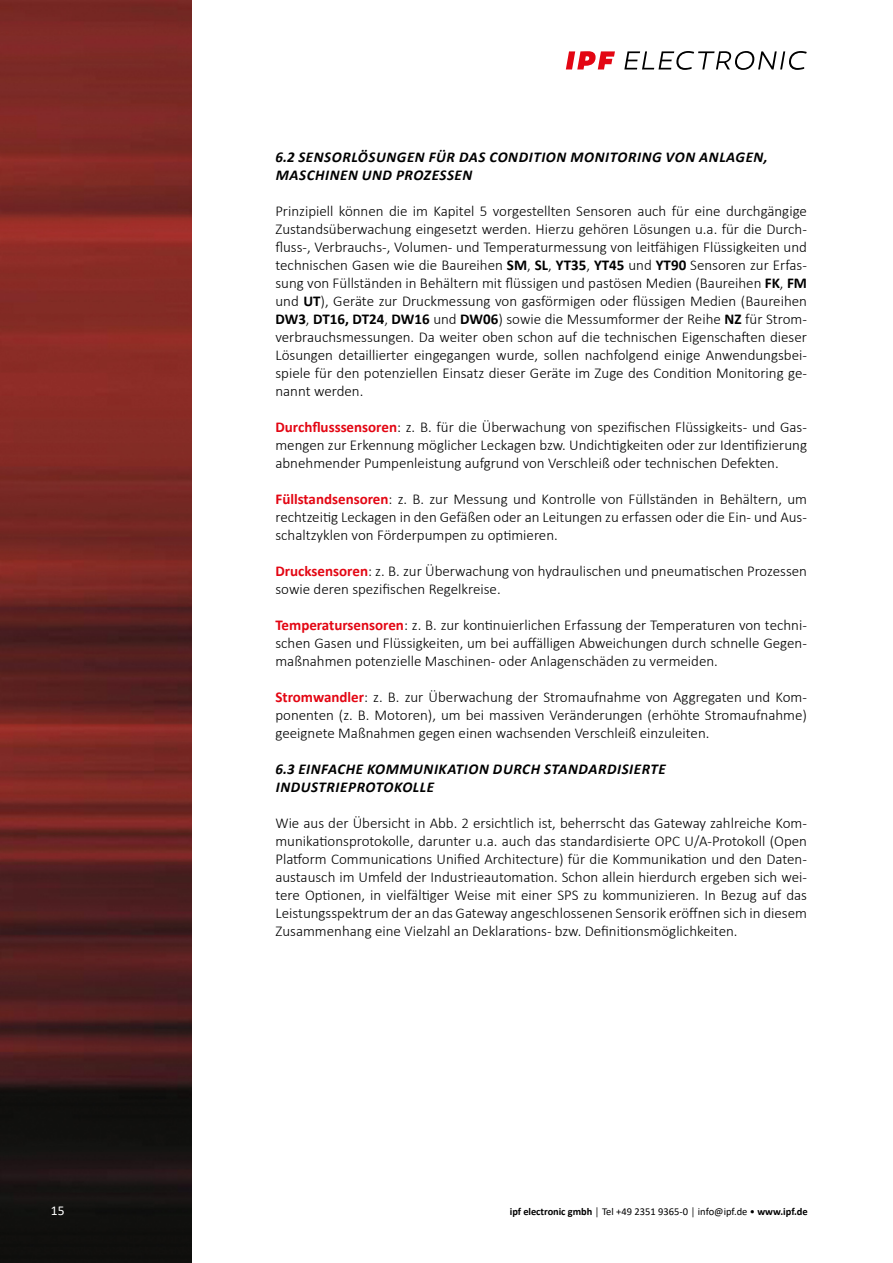
<style>
.page{position:relative;width:893px;height:1263px;background:#fff}
.page>*{position:absolute;margin:0;border:0;box-sizing:border-box;transform-origin:0 0}
.t1{font:300 15px/18px "Calibri";color:#000;text-align:justify}
.t2{font:italic 700 15px/18px "Calibri";letter-spacing:.04em;color:#000}
.t3{font:13.5px "Calibri";color:#fff}
.t4{font:10.5px "Calibri";color:#000}
.s1{font-weight:700}
.s2{font-weight:700;color:#e30613}
</style>
<div class="page">
<img style="left:0;top:0;width:191px;height:1263px">
<svg style="left:624px;top:51px;width:183px;height:19px"></svg>
<svg style="left:566px;top:51px;width:49px;height:18px"></svg>
<p class="t2" style="left:275px;top:148px;width:494px">6.2 SENSORLÖSUNGEN FÜR DAS CONDITION MONITORING VON ANLAGEN,<br>MASCHINEN UND PROZESSEN</p>
<p class="t1" style="left:275px;top:202px;width:533px">Prinzipiell können die im Kapitel 5 vorgestellten Sensoren auch für eine durchgängige Zustandsüberwachung eingesetzt werden. Hierzu gehören Lösungen u.a. für die Durch&shy;fluss-, Verbrauchs-, Volumen- und Temperaturmessung von leitfähigen Flüssigkeiten und technischen Gasen wie die Baureihen <span class="s1">SM</span>, <span class="s1">SL</span>, <span class="s1">YT35</span>, <span class="s1">YT45</span> und <span class="s1">YT90</span> Sensoren zur Erfas&shy;sung von Füllständen in Behältern mit flüssigen und pastösen Medien (Baureihen <span class="s1">FK</span>, <span class="s1">FM </span>und <span class="s1">UT</span>), Geräte zur Druckmessung von gasförmigen oder flüssigen Medien (Baureihen <span class="s1">DW3</span>, <span class="s1">DT16, DT24</span>, <span class="s1">DW16</span> und <span class="s1">DW06</span>) sowie die Messumformer der Reihe <span class="s1">NZ</span> für Strom&shy;verbrauchsmessungen. Da weiter oben schon auf die technischen Eigenschaften dieser Lösungen detaillierter eingegangen wurde, sollen nachfolgend einige Anwendungsbei&shy;spiele für den potenziellen Einsatz dieser Geräte im Zuge des Condition Monitoring ge&shy;nannt werden.</p>
<p class="t1" style="left:275px;top:418px;width:533px"><span class="s2">Durchflusssensoren</span>: z. B. für die Überwachung von spezifischen Flüssigkeits- und Gas&shy;mengen zur Erkennung möglicher Leckagen bzw. Undichtigkeiten oder zur Identifizierung abnehmender Pumpenleistung aufgrund von Verschleiß oder technischen Defekten.</p>
<p class="t1" style="left:275px;top:490px;width:533px"><span class="s2">Füllstandsensoren</span>: z. B. zur Messung und Kontrolle von Füllständen in Behältern, um rechtzeitig Leckagen in den Gefäßen oder an Leitungen zu erfassen oder die Ein- und Aus&shy;schaltzyklen von Förderpumpen zu optimieren.</p>
<p class="t1" style="left:275px;top:562px;width:533px"><span class="s2">Drucksensoren</span>: z. B. zur Überwachung von hydraulischen und pneumatischen Prozessen sowie deren spezifischen Regelkreise.</p>
<p class="t1" style="left:275px;top:616px;width:533px"><span class="s2">Temperatursensoren</span>: z. B. zur kontinuierlichen Erfassung der Temperaturen von techni&shy;schen Gasen und Flüssigkeiten, um bei auffälligen Abweichungen durch schnelle Gegen&shy;maßnahmen potenzielle Maschinen- oder Anlagenschäden zu vermeiden.</p>
<p class="t1" style="left:275px;top:688px;width:533px"><span class="s2">Stromwandler</span>: z. B. zur Überwachung der Stromaufnahme von Aggregaten und Kom&shy;ponenten (z. B. Motoren), um bei massiven Veränderungen (erhöhte Stromaufnahme) geeignete Maßnahmen gegen einen wachsenden Verschleiß einzuleiten.</p>
<p class="t2" style="left:275px;top:760px;width:392px">6.3 EINFACHE KOMMUNIKATION DURCH STANDARDISIERTE<br>INDUSTRIEPROTOKOLLE</p>
<p class="t1" style="left:275px;top:814px;width:533px">Wie aus der Übersicht in Abb. 2 ersichtlich ist, beherrscht das Gateway zahlreiche Kom&shy;munikationsprotokolle, darunter u.a. auch das standardisierte OPC U/A-Protokoll (Open Platform Communications Unified Architecture) für die Kommunikation und den Daten&shy;austausch im Umfeld der Industrieautomation. Schon allein hierdurch ergeben sich wei&shy;tere Optionen, in vielfältiger Weise mit einer SPS zu kommunizieren. In Bezug auf das Leistungsspektrum der an das Gateway angeschlossenen Sensorik eröffnen sich in diesem Zusammenhang eine Vielzahl an Deklarations- bzw. Definitionsmöglichkeiten.</p>
<p class="t3" style="left:51px;top:1201px;width:15px">15</p>
<p class="t4" style="left:510px;top:1204px;width:299px"><span class="s1">ipf electronic gmbh</span> │ Tel +49 2351 9365-0 │ info@ipf.de • <span class="s1">www.ipf.de</span></p>
</div>
